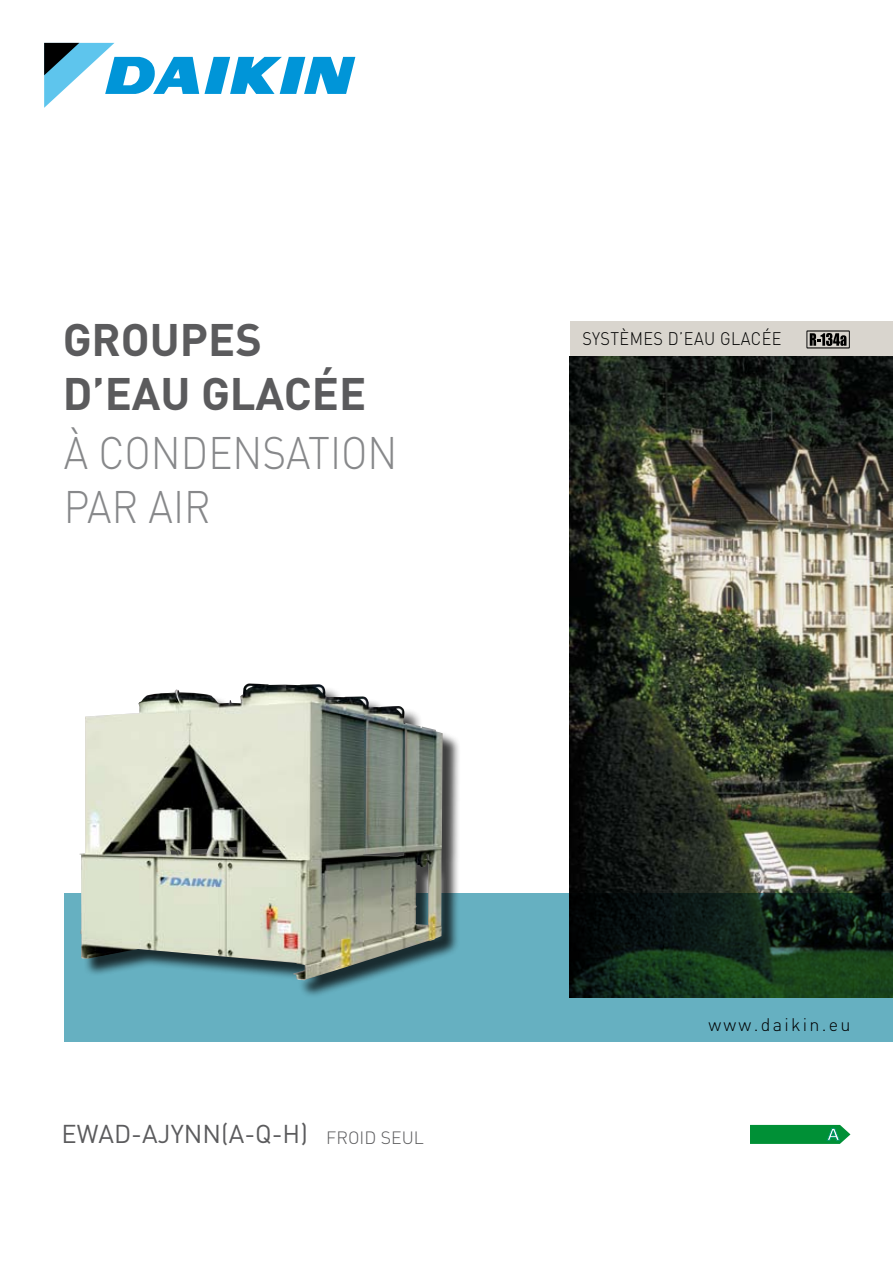
<style>
.page{position:relative;width:893px;height:1263px;background:#fff}
.page>*{position:absolute;margin:0;border:0;box-sizing:border-box;transform-origin:0 0}
.t1{font:300 45px/54px "DIN";color:#87888a;scale:.9 1}
.t2{font:700 45px/54px "DIN";color:#5b5b5d}
.t3{font:25.5px "DIN";color:#5b5b5d}
.t4{font:300 18px "DIN";letter-spacing:.025em;color:#000;scale:.9 1}
.t5{font:300 18px "DIN";letter-spacing:.125em;color:#000}
.s1{font-weight:300;font-size:17.7px}
</style>
<div class="page">
<div style="left:570px;top:322px;width:323px;height:68px;background:#d9d5ce"></div>
<img style="left:570px;top:356px;width:323px;height:537px">
<div style="left:807px;top:331px;width:43px;height:17px;border:1px solid #000"></div>
<svg style="left:810px;top:333px;width:36px;height:13px"></svg>
<svg style="left:44px;top:43px;width:311px;height:65px"></svg>
<svg style="left:64px;top:893px;width:829px;height:149px;background:#42777b"></svg>
<div style="left:82px;top:686px;width:378px;height:312px;background:#000;opacity:.75"></div>
<img style="left:79px;top:683px;width:364px;height:297px">
<svg style="left:750px;top:1125px;width:100px;height:19px;background:#119745"></svg>
<h1 class="t2" style="left:63px;top:311px;width:305px">GROUPES<br>D’EAU GLACÉE</h1>
<p class="t4" style="left:583px;top:326px;width:223px">SYSTÈMES D’EAU GLACÉE</p>
<h1 class="t1" style="left:64px;top:424px;width:372px">À CONDENSATION<br>PAR AIR</h1>
<p class="t3" style="left:62px;top:1119px;width:364px">EWAD-AJYNN(A-Q-H) <span class="s1">FROID SEUL</span></p>
<p class="t5" style="left:708px;top:1013px;width:143px">www.daikin.eu</p>
</div>
